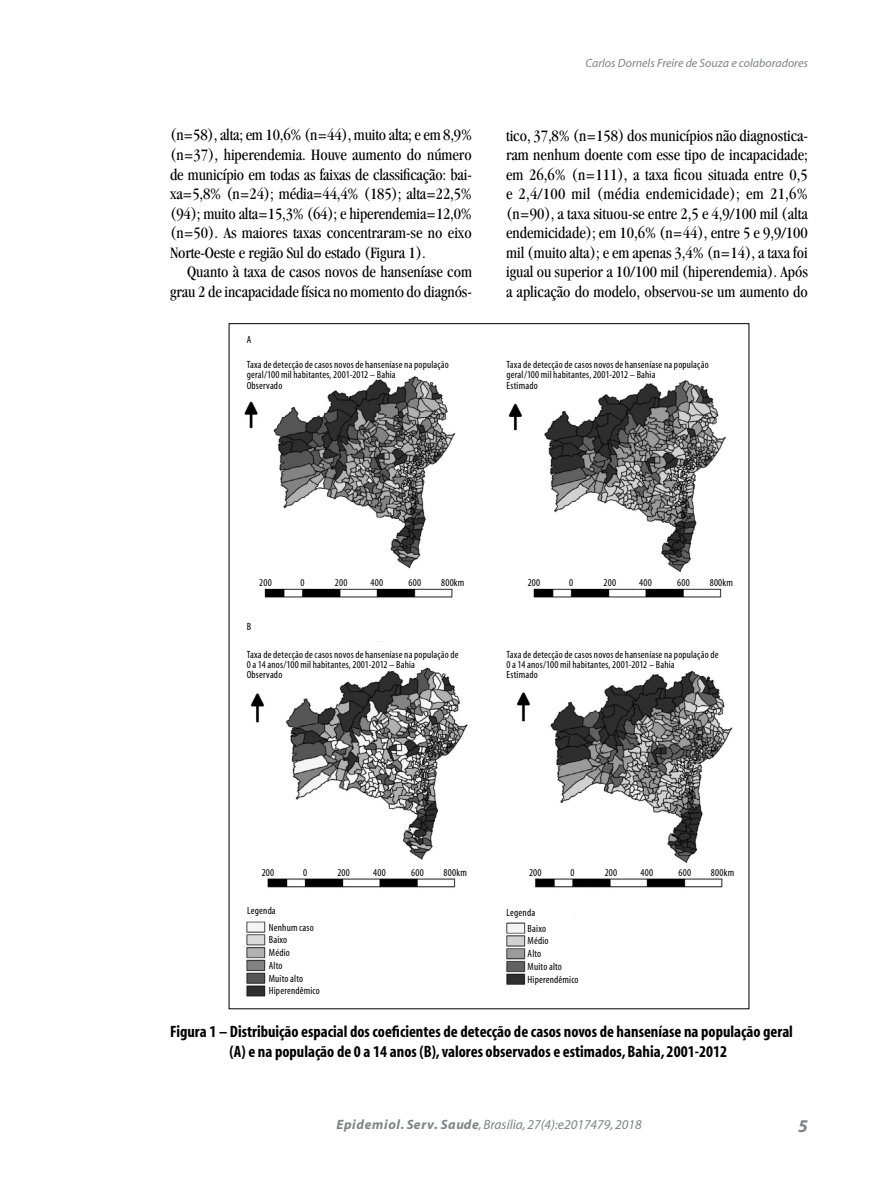
<style>
.page{position:relative;width:893px;height:1191px;background:#fff}
.page>*{position:absolute;margin:0;border:0;box-sizing:border-box;transform-origin:0 0}
.t1{font:italic 700 18px "Myriad";color:#808285}
.t2{font:condensed 16.5px/19.5px "Garamond";color:#000;text-align:justify}
.t3{font:700 condensed 16.5px/19.5px "Myriad";color:#000;text-align:center}
.t4{font:italic 13.5px "Myriad";color:#808285}
.t5{font:italic 12px "Myriad";color:#808285}
.t6{font:condensed 10.5px/12.8px "Myriad";letter-spacing:.015em;color:#000}
.s1{font-weight:700}
</style>
<div class="page">
<img style="left:244px;top:376px;width:489px;height:621px">
<p class="t2" style="left:170px;top:125px;width:303px">(n=58), alta; em 10,6% (n=44), muito alta; e em 8,9% (n=37), hiperendemia. Houve aumento do número de município em todas as faixas de classificação: bai&shy;xa=5,8% (n=24); média=44,4% (185); alta=22,5% (94); muito alta=15,3% (64); e hiperendemia=12,0% (n=50). As maiores taxas concentraram-se no eixo Norte-Oeste e região Sul do estado (Figura 1).</p>
<p class="t2" style="left:170px;top:262px;width:303px;text-align:right">Quanto à taxa de casos novos de hanseníase com grau 2 de incapacidade física no momento do diagnós-</p>
<p class="t6" style="left:247px;top:334px;width:6px">A</p>
<p class="t6" style="left:247px;top:360px;width:204px;line-height:10.4px">Taxa de detecção de casos novos de hanseníase na população geral/100 mil habitantes, 2001-2012 – Bahia<br>Observado</p>
<p class="t5" style="left:586px;top:57px;width:224px">Carlos Dornels Freire de Souza e colaboradores</p>
<p class="t2" style="left:506px;top:125px;width:303px">tico, 37,8% (n=158) dos municípios não diagnostica&shy;ram nenhum doente com esse tipo de incapacidade; em 26,6% (n=111), a taxa ficou situada entre 0,5 e 2,4/100 mil (média endemicidade); em 21,6% (n=90), a taxa situou-se entre 2,5 e 4,9/100 mil (alta endemicidade); em 10,6% (n=44), entre 5 e 9,9/100 mil (muito alta); e em apenas 3,4% (n=14), a taxa foi igual ou superior a 10/100 mil (hiperendemia). Após a aplicação do modelo, observou-se um aumento do</p>
<p class="t6" style="left:506px;top:360px;width:204px;line-height:10.4px">Taxa de detecção de casos novos de hanseníase na população geral/100 mil habitantes, 2001-2012 – Bahia<br>Estimado</p>
<p class="t6" style="left:259px;top:577px;width:14px">200</p>
<p class="t6" style="left:301px;top:577px;width:6px">0</p>
<p class="t6" style="left:335px;top:577px;width:14px">200</p>
<p class="t6" style="left:370px;top:577px;width:14px">400</p>
<p class="t6" style="left:409px;top:577px;width:14px">600</p>
<p class="t6" style="left:441px;top:577px;width:25px">800km</p>
<p class="t6" style="left:528px;top:577px;width:14px">200</p>
<p class="t6" style="left:569px;top:577px;width:6px">0</p>
<p class="t6" style="left:604px;top:577px;width:14px">200</p>
<p class="t6" style="left:639px;top:577px;width:14px">400</p>
<p class="t6" style="left:677px;top:577px;width:14px">600</p>
<p class="t6" style="left:710px;top:577px;width:25px">800km</p>
<p class="t6" style="left:247px;top:620px;width:6px">B</p>
<p class="t6" style="left:247px;top:649px;width:214px;line-height:10.4px">Taxa de detecção de casos novos de hanseníase na população de<br>0 a 14 anos/100 mil habitantes, 2001-2012 – Bahia<br>Observado</p>
<p class="t6" style="left:506px;top:649px;width:214px;line-height:10.4px">Taxa de detecção de casos novos de hanseníase na população de<br>0 a 14 anos/100 mil habitantes, 2001-2012 – Bahia<br>Estimado</p>
<p class="t6" style="left:262px;top:866px;width:14px">200</p>
<p class="t6" style="left:303px;top:866px;width:6px">0</p>
<p class="t6" style="left:337px;top:866px;width:14px">200</p>
<p class="t6" style="left:373px;top:866px;width:14px">400</p>
<p class="t6" style="left:411px;top:866px;width:14px">600</p>
<p class="t6" style="left:444px;top:866px;width:25px">800km</p>
<p class="t6" style="left:529px;top:866px;width:14px">200</p>
<p class="t6" style="left:570px;top:866px;width:6px">0</p>
<p class="t6" style="left:605px;top:866px;width:14px">200</p>
<p class="t6" style="left:640px;top:866px;width:14px">400</p>
<p class="t6" style="left:678px;top:866px;width:14px">600</p>
<p class="t6" style="left:711px;top:866px;width:25px">800km</p>
<p class="t6" style="left:247px;top:904px;width:30px">Legenda</p>
<p class="t6" style="left:506px;top:906px;width:30px">Legenda</p>
<p class="t6" style="left:269px;top:921px;width:53px">Nenhum caso<br>Baixo<br>Médio<br>Alto<br>Muito alto<br>Hiperendêmico</p>
<p class="t6" style="left:528px;top:922px;width:53px">Baixo<br>Médio<br>Alto<br>Muito alto<br>Hiperendêmico</p>
<p class="t3" style="left:170px;top:1022px;width:624px">Figura 1 – Distribuição espacial dos coeficientes de detecção de casos novos de hanseníase na população geral (A) e na população de 0 a 14 anos (B), valores observados e estimados, Bahia, 2001-2012</p>
<p class="t4" style="left:336px;top:1117px;width:307px"><span class="s1">Epidemiol. Serv. Saude</span>, Brasília, 27(4):e2017479, 2018</p>
<p class="t1" style="left:798px;top:1116px;width:11px">5</p>
</div>
